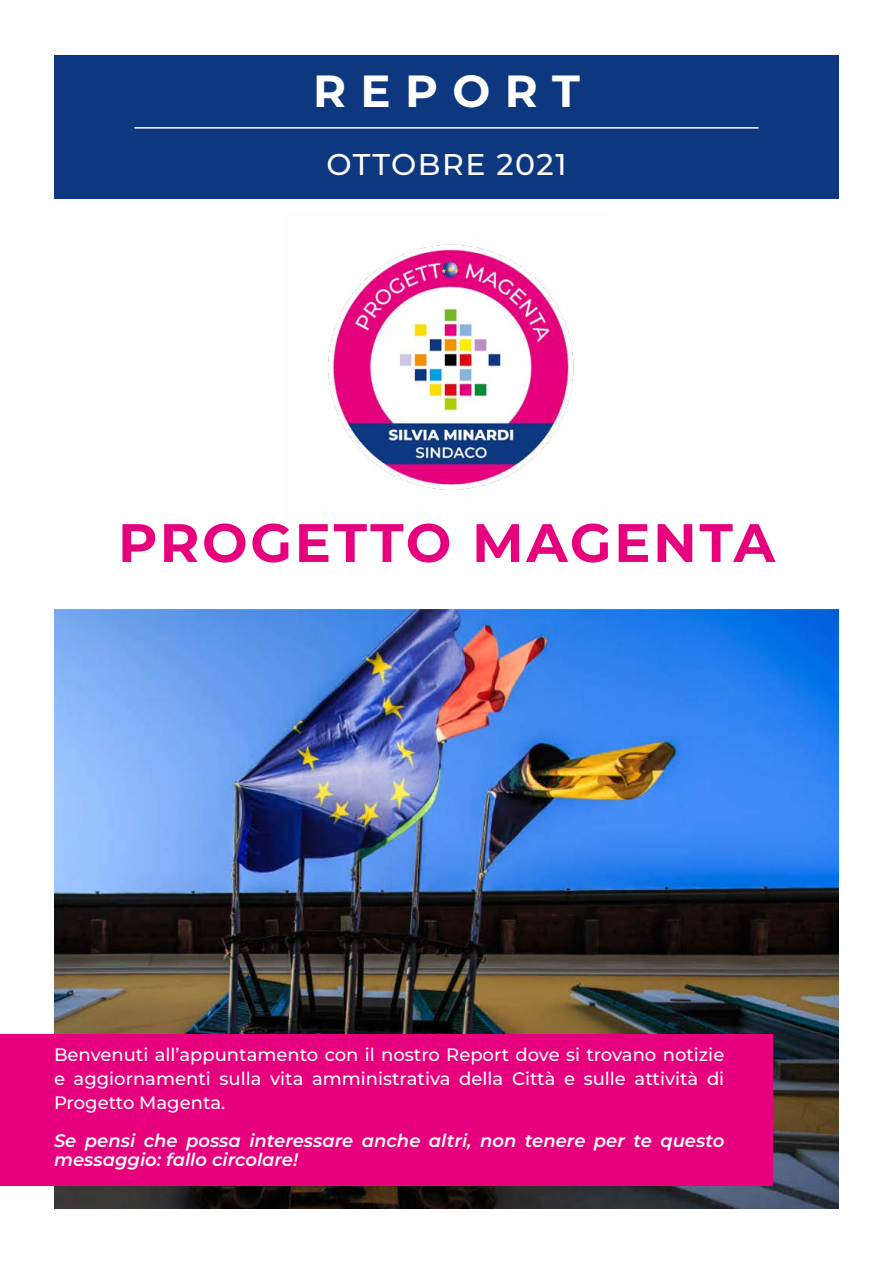
<style>
.page{position:relative;width:893px;height:1263px;background:#fff}
.page>*{position:absolute;margin:0;border:0;box-sizing:border-box;transform-origin:0 0}
.t1{font:700 54px "Montserrat";letter-spacing:.05em;color:#e6007e}
.t2{font:700 45px "Montserrat";letter-spacing:.32em;color:#fff}
.t3{font:500 30px "Montserrat";letter-spacing:.05em;color:#fff}
.t4{font:500 18px/24px "Montserrat";color:#fff;text-align:justify}
.t5{font:italic 600 18px/19.5px "Montserrat";color:#fff}
</style>
<div class="page">
<div style="left:54px;top:55px;width:785px;height:144px;background:#0d3880"></div>
<img style="left:328px;top:244px;width:246px;height:246px">
<hr style="left:135px;top:127px;width:623px;height:2px;background:#fff">
<img style="left:54px;top:608px;width:785px;height:601px">
<div style="left:0;top:1034px;width:772px;height:152px;background:#e6007e"></div>
<p class="t2" style="left:313px;top:58px;width:268px">REPORT</p>
<p class="t3" style="left:327px;top:143px;width:241px">OTTOBRE 2021</p>
<p class="t1" style="left:118px;top:504px;width:658px">PROGETTO MAGENTA</p>
<p class="t4" style="left:54px;top:1042px;width:672px">Benvenuti all’appuntamento con il nostro Report dove si trovano notizie e aggiornamenti sulla vita amministrativa della Città e sulle attività di Progetto Magenta.</p>
<p class="t5" style="left:54px;top:1130px;width:672px">Se pensi che possa interessare anche altri, non tenere per te questo messaggio: fallo circolare!</p>
</div>
